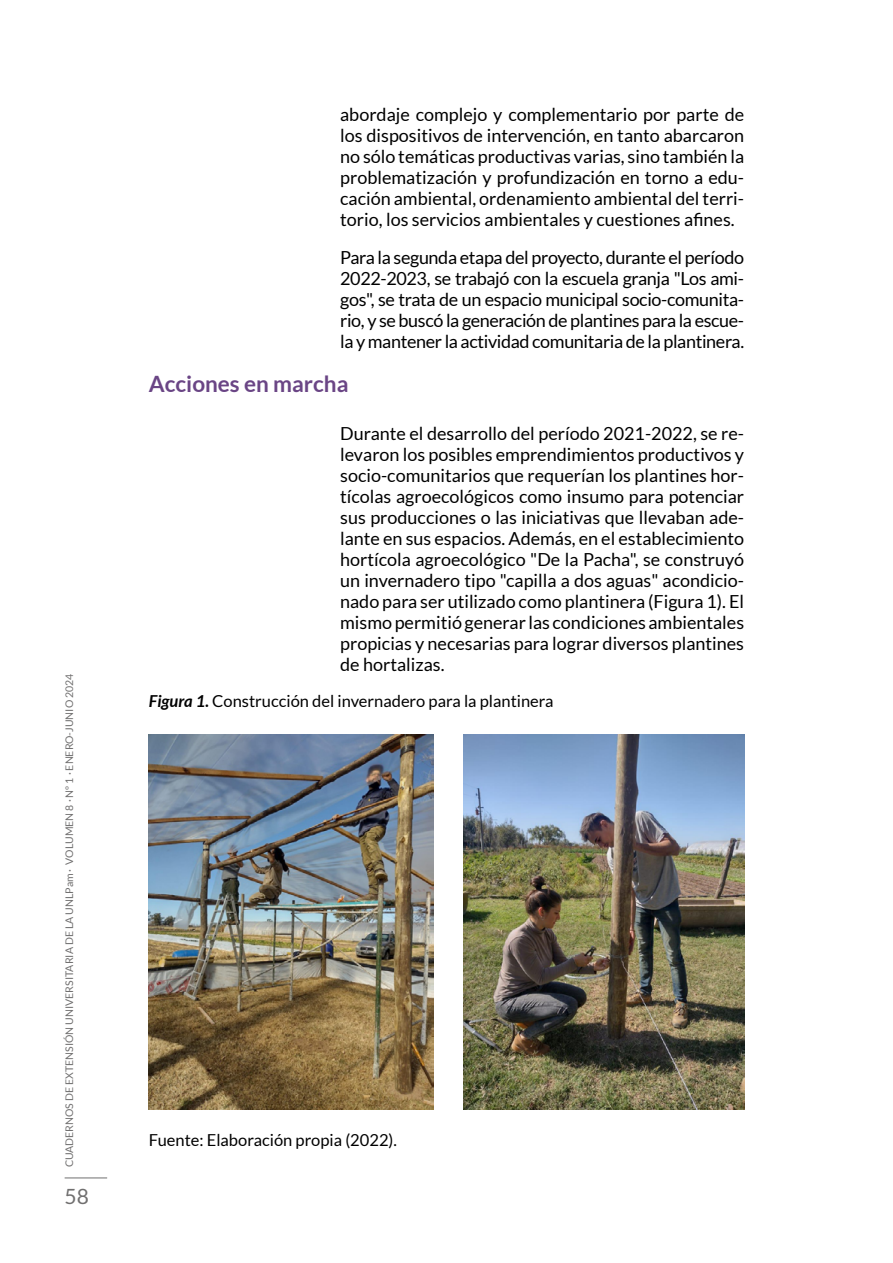
<style>
.page{position:relative;width:893px;height:1263px;background:#fff}
.page>*{position:absolute;margin:0;border:0;box-sizing:border-box;transform-origin:0 0}
.t1{font:700 22.5px "Lato";color:#6a4585}
.t2{font:21px "Lato";color:#706f6f}
.t3{font:18px/21px "Lato";color:#000;text-align:justify}
.t4{font:16.5px "Lato";color:#000}
.t5{font:10.5px "Lato";color:#706f6f}
.s1{font-weight:700;font-style:italic}
</style>
<div class="page">
<hr style="left:65px;top:1177px;width:42px;height:1px;background:#706f6f">
<img style="left:149px;top:734px;width:284px;height:375px">
<img style="left:463px;top:734px;width:281px;height:375px">
<p class="t5" style="left:63px;top:1167px;width:495px;rotate:-90deg">CUADERNOS DE EXTENSIÓN UNIVERSITARIA DE LA UNLPam · VOLUMEN 8 · Nº 1 · ENERO-JUNIO 2024</p>
<p class="t2" style="left:65px;top:1184px;width:26px">58</p>
<p class="t3" style="left:340px;top:104px;width:405px">abordaje complejo y complementario por parte de los dispositivos de intervención, en tanto abarcaron no sólo temáticas productivas varias, sino también la problematización y profundización en torno a edu&shy;cación ambiental, ordenamiento ambiental del terri&shy;torio, los servicios ambientales y cuestiones afines.</p>
<p class="t3" style="left:340px;top:247px;width:406px">Para la segunda etapa del proyecto, durante el período 2022-2023, se trabajó con la escuela granja "Los ami&shy;gos", se trata de un espacio municipal socio-comunita&shy;rio, y se buscó la generación de plantines para la escue&shy;la y mantener la actividad comunitaria de la plantinera.</p>
<p class="t1" style="left:149px;top:371px;width:201px">Acciones en marcha</p>
<p class="t3" style="left:340px;top:423px;width:405px">Durante el desarrollo del período 2021-2022, se re&shy;levaron los posibles emprendimientos productivos y socio-comunitarios que requerían los plantines hor&shy;tícolas agroecológicos como insumo para potenciar sus producciones o las iniciativas que llevaban ade&shy;lante en sus espacios. Además, en el establecimiento hortícola agroecológico "De la Pacha", se construyó un invernadero tipo "capilla a dos aguas" acondicio&shy;nado para ser utilizado como plantinera (Figura 1). El mismo permitió generar las condiciones ambientales propicias y necesarias para lograr diversos plantines de hortalizas.</p>
<p class="t4" style="left:149px;top:692px;width:406px"><span class="s1">Figura 1.</span> Construcción del invernadero para la plantinera</p>
<p class="t4" style="left:149px;top:1130px;width:250px">Fuente: Elaboración propia (2022).</p>
</div>
